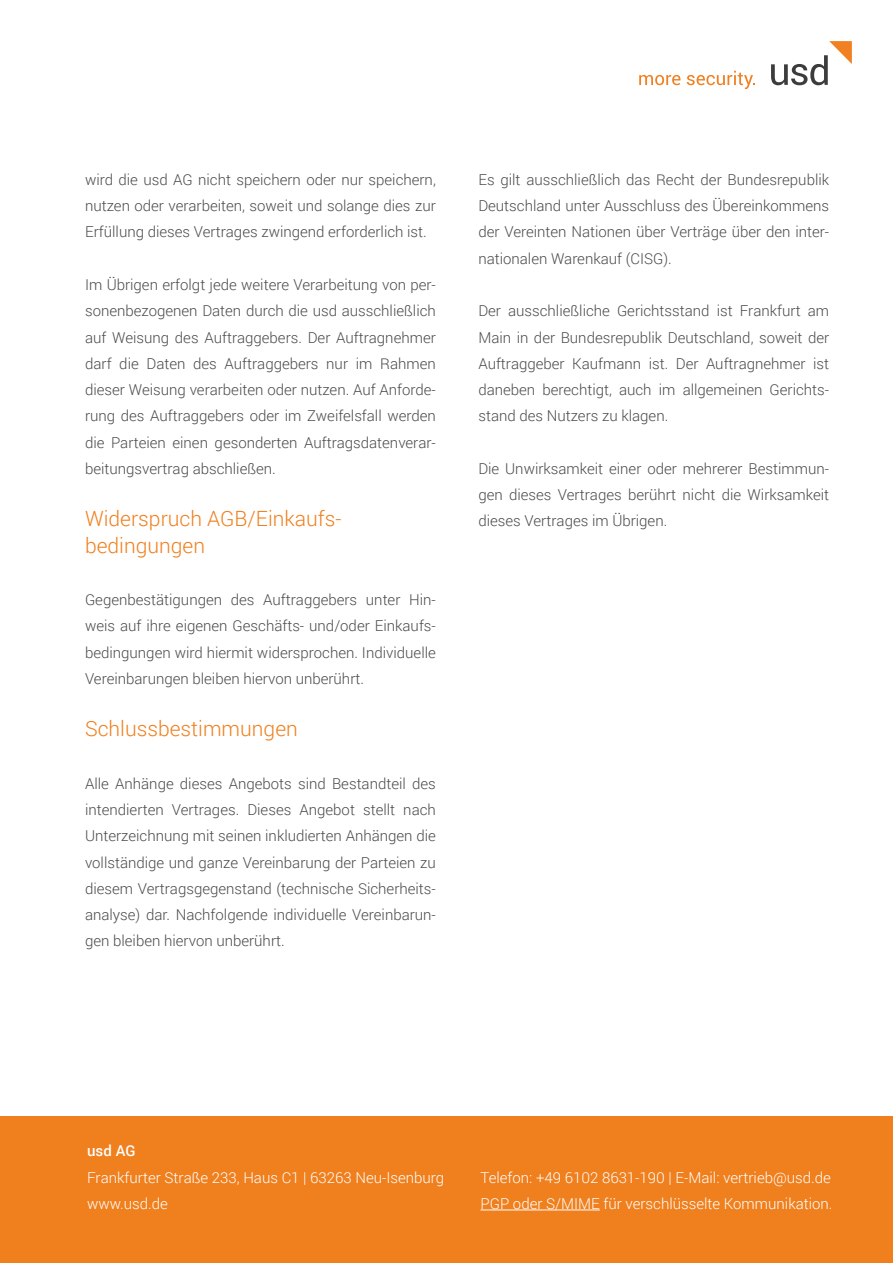
<style>
.page{position:relative;width:893px;height:1263px;background:#fff}
.page>*{position:absolute;margin:0;border:0;box-sizing:border-box;transform-origin:0 0}
.t1{font:300 21px/26.2px "Roboto";color:#f07f1d}
.t2{font:300 15px/26.2px "Roboto";color:#4a4a49;text-align:justify}
.t3{font:300 15px/26.2px "Roboto";color:#fff}
.t4{font:500 15px "Roboto";color:#fff}
</style>
<div class="page">
<svg style="left:771px;top:41px;width:81px;height:44px"></svg>
<svg style="left:639px;top:75px;width:41px;height:10px"></svg>
<svg style="left:687px;top:71px;width:68px;height:18px"></svg>
<div style="left:0;top:1116px;width:893px;height:147px;background:#f07f1d"></div>
<hr style="left:480px;top:1209px;width:120px;height:1px;background:#fff">
<p class="t2" style="left:85px;top:166px;width:352px">wird die usd AG nicht speichern oder nur speichern, nutzen oder verarbeiten, soweit und solange dies zur Erfüllung dieses Vertrages zwingend erforderlich ist.</p>
<p class="t2" style="left:85px;top:271px;width:352px">Im Übrigen erfolgt jede weitere Verarbeitung von per&shy;sonenbezogenen Daten durch die usd ausschließlich auf Weisung des Auftraggebers. Der Auftragnehmer darf die Daten des Auftraggebers nur im Rahmen dieser Weisung verarbeiten oder nutzen. Auf Anforde&shy;rung des Auftraggebers oder im Zweifelsfall werden die Parteien einen gesonderten Auftragsdatenverar&shy;beitungsvertrag abschließen.</p>
<h1 class="t1" style="left:85px;top:505px;width:258px">Widerspruch AGB/Einkaufs&shy;bedingungen</h1>
<p class="t2" style="left:85px;top:586px;width:352px">Gegenbestätigungen des Auftraggebers unter Hin&shy;weis auf ihre eigenen Geschäfts- und/oder Einkaufs&shy;bedingungen wird hiermit widersprochen. Individuelle Vereinbarungen bleiben hiervon unberührt.</p>
<h1 class="t1" style="left:85px;top:715px;width:214px">Schlussbestimmungen</h1>
<p class="t2" style="left:85px;top:770px;width:352px">Alle Anhänge dieses Angebots sind Bestandteil des intendierten Vertrages. Dieses Angebot stellt nach Unterzeichnung mit seinen inkludierten Anhängen die vollständige und ganze Vereinbarung der Parteien zu diesem Vertragsgegenstand (technische Sicherheits&shy;analyse) dar. Nachfolgende individuelle Vereinbarun&shy;gen bleiben hiervon unberührt.</p>
<p class="t2" style="left:478px;top:166px;width:352px">Es gilt ausschließlich das Recht der Bundesrepublik Deutschland unter Ausschluss des Übereinkommens der Vereinten Nationen über Verträge über den inter&shy;nationalen Warenkauf (CISG).</p>
<p class="t2" style="left:478px;top:297px;width:352px">Der ausschließliche Gerichtsstand ist Frankfurt am Main in der Bundesrepublik Deutschland, soweit der Auftraggeber Kaufmann ist. Der Auftragnehmer ist daneben berechtigt, auch im allgemeinen Gerichts&shy;stand des Nutzers zu klagen.</p>
<p class="t2" style="left:478px;top:455px;width:352px">Die Unwirksamkeit einer oder mehrerer Bestimmun&shy;gen dieses Vertrages berührt nicht die Wirksamkeit dieses Vertrages im Übrigen.</p>
<p class="t4" style="left:87px;top:1140px;width:50px">usd AG</p>
<p class="t3" style="left:87px;top:1164px;width:359px">Frankfurter Straße 233, Haus C1 | 63263 Neu-Isenburg www.usd.de</p>
<p class="t3" style="left:480px;top:1164px;width:353px">Telefon: +49 6102 8631-190 | E-Mail: vertrieb@usd.de<br>PGP oder S/MIME für verschlüsselte Kommunikation.</p>
</div>
